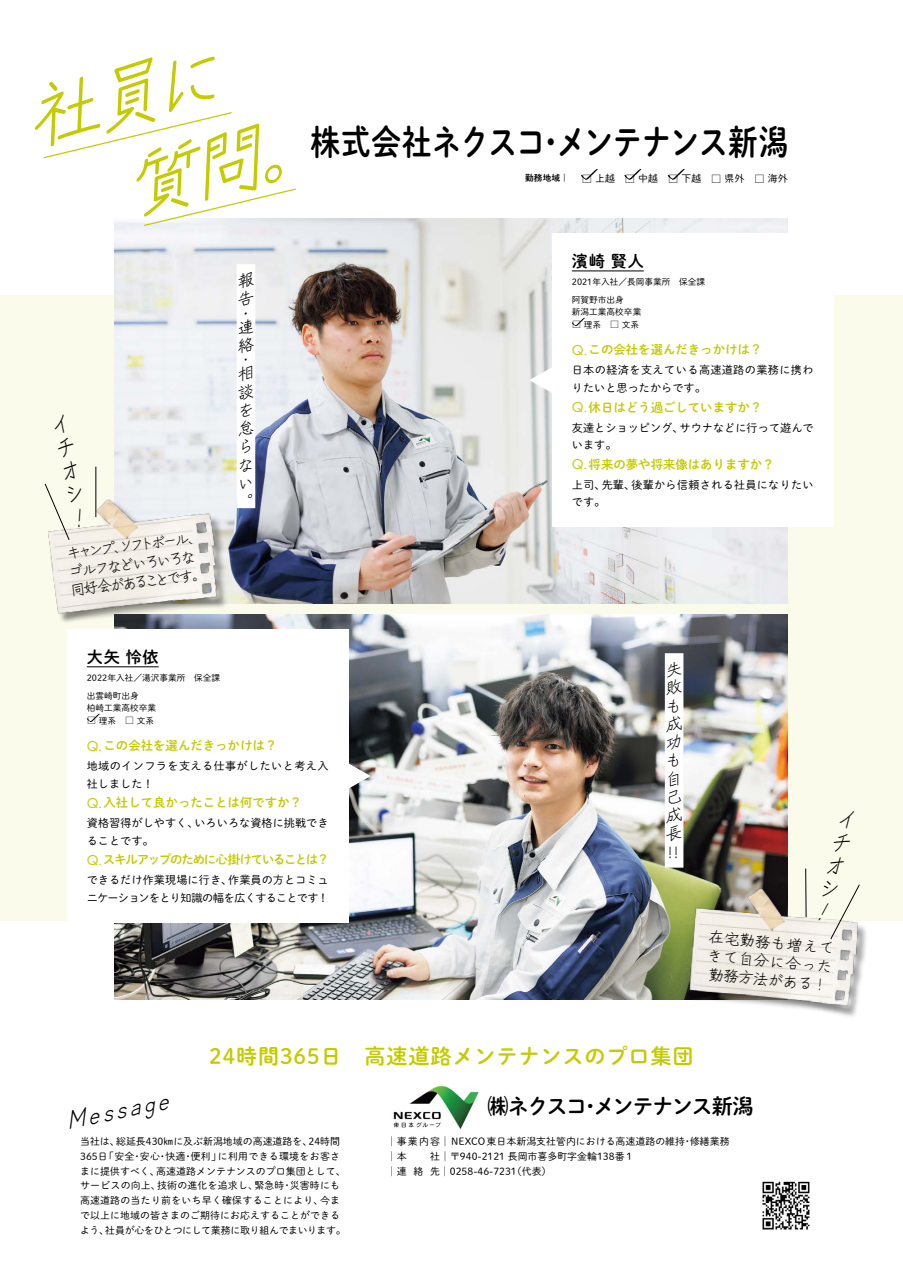
<style>
.page{position:relative;width:903px;height:1275px;background:#fff}
.page>*{position:absolute;margin:0;border:0;box-sizing:border-box;transform-origin:0 0}
.t1{font:italic 70.7px/88.5px "Zen Kurenaido";color:#c4cb00}
.t2{font:34.65px "Shuei M Go Std B";letter-spacing:-.02em;color:#000;scale:.85 1}
.t3{font:italic 24.85px "Zen Kurenaido";color:#000}
.t4{font:23.1px/23.4px "Zen Kurenaido";color:#000;text-align:justify;scale:.8 1}
.t5{font:21px "Shuei M Go Std B";letter-spacing:.045em;color:#c4cb00}
.t6{font:21px "Shuei M Go Std B";letter-spacing:-.065em;color:#000}
.t7{font:16.1px "Shuei M Go Std B";letter-spacing:.05em;color:#000}
.t8{font:16.1px "Zen Kurenaido";color:#000}
.t9{font:14.88px/18.7px "Zen Kurenaido";color:#000;scale:.93 1}
.t10{font:14.88px/18.6px "Zen Kurenaido";color:#000;text-align:justify}
.t11{font:14.88px "Futura PT";color:#c4cb00}
.t12{font:12.42px "Shuei M Go Std B";color:#c4cb00}
.t13{font:12.42px "Shuei M Go Std B";letter-spacing:-.095em;color:#c4cb00}
.t14{font:11.2px/17.3px "Shuei M Go Std L";color:#000}
.t15{font:11.2px/17.3px "Shuei M Go Std L";letter-spacing:-.04em;color:#000}
.t16{font:11.2px/17.3px "Shuei M Go Std L";letter-spacing:.02em;color:#000}
.t17{font:11.2px/17.3px "Shuei M Go Std L";letter-spacing:.035em;color:#000}
.t18{font:11.2px "Shuei M Go Std L";letter-spacing:.025em;color:#000}
.t19{font:9.97px "Shuei M Go Std L";letter-spacing:.005em;color:#000}
.t20{font:9.97px "Shuei M Go Std L";letter-spacing:-.045em;color:#000}
.t21{font:9.97px "Shuei M Go Std L";letter-spacing:.025em;color:#000}
.t22{font:9.97px "Shuei M Go Std L";letter-spacing:.035em;color:#000}
.t23{font:8.75px/17.3px "Shuei M Go Std L";color:#000}
.t24{font:8.75px "Shuei M Go Std B";color:#000}
.s1{font-family:"Shuei M Go Std L";font-size:10.85px}
.s2{font-size:10.85px}
.s3{font-size:9.62px}
</style>
<div class="page">
<div style="left:0;top:296px;width:903px;height:625px;background:#fbfbec"></div>
<img style="left:114px;top:218px;width:674px;height:386px">
<img style="left:49px;top:479px;width:190px;height:143px">
<img style="left:114px;top:614px;width:674px;height:386px">
<img style="left:676px;top:878px;width:190px;height:138px">
<svg style="left:348px;top:755px;width:23px;height:42px"></svg>
<svg style="left:529px;top:359px;width:23px;height:42px"></svg>
<div style="left:237px;top:264px;width:18px;height:244px;background:#fff"></div>
<div style="left:665px;top:653px;width:18px;height:215px;background:#fff"></div>
<div style="left:67px;top:629px;width:281px;height:294px;background:#fff"></div>
<hr style="left:87px;top:666px;width:72px;height:1px;background:#000">
<svg style="left:87px;top:713px;width:13px;height:9px"></svg>
<div style="left:552px;top:233px;width:281px;height:294px;background:#fff"></div>
<hr style="left:572px;top:271px;width:72px;height:1px;background:#000">
<svg style="left:572px;top:318px;width:13px;height:8px"></svg>
<img style="left:762px;top:1181px;width:48px;height:49px">
<svg style="left:581px;top:169px;width:17px;height:11px"></svg>
<img style="left:393px;top:1085px;width:86px;height:45px">
<svg style="left:624px;top:169px;width:17px;height:11px"></svg>
<svg style="left:668px;top:169px;width:17px;height:11px"></svg>
<svg style="left:43px;top:112px;width:189px;height:47px"></svg>
<svg style="left:143px;top:188px;width:154px;height:39px"></svg>
<svg style="left:44px;top:466px;width:52px;height:74px"></svg>
<svg style="left:805px;top:868px;width:55px;height:72px"></svg>
<h1 class="t1" style="left:97px;top:60px;width:199px;text-indent:-82px;rotate:-13deg">社員に質問。</h1>
<h3 class="t4" style="left:47px;top:416px;width:19px;rotate:-13deg">イチオシ</h3>
<h3 class="t9" style="left:66px;top:544px;width:146px;rotate:-7deg">キャンプソフトボール、</h3>
<h3 class="t9" style="left:66px;top:544px;width:146px;text-indent:47px;rotate:-7deg">、<br>ゴルフなどいろいろな同好会があることです。</h3>
<h2 class="t2" style="left:311px;top:116px;width:563px">株式会社ネクスコメンテナンス新潟</h2>
<h2 class="t2" style="left:536px;top:116px;width:36px">・</h2>
<p class="t19" style="left:595px;top:171px;width:21px">上越</p>
<p class="t24" style="left:525px;top:171px;width:69px">勤務地域｜ <span class="s1">□</span></p>
<p class="t19" style="left:625px;top:171px;width:35px"><span class="s2">□</span> 中越</p>
<p class="t19" style="left:668px;top:171px;width:35px"><span class="s2">□</span> 下越</p>
<p class="t19" style="left:711px;top:171px;width:35px"><span class="s2">□</span> 県外</p>
<p class="t19" style="left:754px;top:171px;width:35px"><span class="s2">□</span> 海外</p>
<h3 class="t7" style="left:572px;top:249px;width:73px">濱崎賢人</h3>
<p class="t23" style="left:572px;top:273px;width:135px">2021年入社／長岡事業所　保全課阿賀野市出身</p>
<p class="t23" style="left:572px;top:303px;width:71px">新潟工業高校卒業</p>
<p class="t23" style="left:572px;top:315px;width:69px"><span class="s3">□</span> 理系　<span class="s3">□</span> 文系</p>
<p class="t12" style="left:589px;top:341px;width:175px">この会社を選んだきっかけは?</p>
<h3 class="t11" style="left:572px;top:341px;width:17px">Q.</h3>
<p class="t16" style="left:572px;top:361px;width:243px">日本の経済を支えている高速道路の業務に携わりたいと思ったからです。</p>
<p class="t12" style="left:589px;top:398px;width:175px">休日はどう過ごしていますか?</p>
<h3 class="t11" style="left:572px;top:398px;width:17px">Q.</h3>
<p class="t14" style="left:572px;top:418px;width:113px">友達とショッピング、います。</p>
<p class="t12" style="left:589px;top:455px;width:188px">将来の夢や将来像はありますか?</p>
<p class="t14" style="left:679px;top:418px;width:136px">サウナなどに行って遊んで</p>
<h3 class="t11" style="left:572px;top:455px;width:17px">Q.</h3>
<p class="t14" style="left:602px;top:475px;width:35px">先輩、</p>
<p class="t18" style="left:631px;top:476px;width:184px">後輩から信頼される社員になりたい</p>
<p class="t14" style="left:572px;top:475px;width:35px">上司、です。</p>
<h3 class="t7" style="left:87px;top:645px;width:73px">大矢怜依</h3>
<p class="t23" style="left:87px;top:669px;width:135px">2022年入社／湯沢事業所　保全課出雲崎町出身</p>
<p class="t23" style="left:87px;top:699px;width:71px">柏崎工業高校卒業</p>
<p class="t23" style="left:87px;top:711px;width:69px"><span class="s3">□</span> 理系　<span class="s3">□</span> 文系</p>
<p class="t12" style="left:104px;top:736px;width:175px">この会社を選んだきっかけは?</p>
<h3 class="t11" style="left:87px;top:737px;width:17px">Q.</h3>
<p class="t17" style="left:87px;top:757px;width:243px">地域のインフラを支える仕事がしたいと考え入社しました!</p>
<p class="t12" style="left:104px;top:793px;width:200px">入社して良かったことは何ですか?</p>
<h3 class="t11" style="left:87px;top:794px;width:17px">Q.</h3>
<p class="t14" style="left:87px;top:814px;width:113px">資格習得がしやすく、ることです。</p>
<p class="t13" style="left:103px;top:851px;width:228px">スキルアップのために心掛けていることは?</p>
<p class="t14" style="left:194px;top:814px;width:136px">いろいろな資格に挑戦でき</p>
<h3 class="t11" style="left:87px;top:851px;width:17px">Q.</h3>
<p class="t15" style="left:87px;top:871px;width:243px">できるだけ作業現場に行き、<br>ニケーションをとり知識の幅を広くすることです!</p>
<p class="t14" style="left:228px;top:871px;width:102px">作業員の方とコミュ</p>
<h3 class="t8" style="left:668px;top:842px;width:12px">!!</h3>
<h3 class="t10" style="left:710px;top:928px;width:127px;rotate:5deg">在宅勤務も増えてきて自分に合った勤務方法がある!</h3>
<h3 class="t5" style="left:209px;top:1040px;width:486px">24時間365日　高速道路メンテナンスのプロ集団</h3>
<h3 class="t3" style="left:63px;top:1106px;width:105px;rotate:-12deg">Message</h3>
<p class="t19" style="left:116px;top:1134px;width:198px">総延長430㎞に及ぶ新潟地域の高速道路を、</p>
<p class="t19" style="left:80px;top:1134px;width:41px">当社は、</p>
<p class="t19" style="left:308px;top:1134px;width:33px">24時間</p>
<p class="t19" style="left:104px;top:1149px;width:32px">「安全</p>
<p class="t22" style="left:218px;top:1149px;width:124px">に利用できる環境をお客さ</p>
<p class="t19" style="left:165px;top:1149px;width:22px">快適</p>
<p class="t19" style="left:140px;top:1149px;width:22px">安心</p>
<p class="t19" style="left:191px;top:1149px;width:32px">便利」</p>
<p class="t19" style="left:80px;top:1149px;width:29px">365日</p>
<p class="t19" style="left:132px;top:1149px;width:11px">・</p>
<p class="t19" style="left:158px;top:1149px;width:11px">・</p>
<p class="t19" style="left:183px;top:1149px;width:11px">・</p>
<p class="t19" style="left:156px;top:1163px;width:191px">高速道路メンテナンスのプロ集団として、</p>
<p class="t19" style="left:80px;top:1163px;width:81px">まに提供すべく、</p>
<p class="t19" style="left:254px;top:1178px;width:31px">緊急時</p>
<p class="t19" style="left:290px;top:1178px;width:52px">災害時にも</p>
<p class="t19" style="left:157px;top:1178px;width:102px">技術の進化を追求し、</p>
<p class="t19" style="left:80px;top:1178px;width:82px">サービスの向上、</p>
<p class="t19" style="left:282px;top:1178px;width:11px">・</p>
<p class="t21" style="left:80px;top:1193px;width:245px">高速道路の当たり前をいち早く確保することにより、</p>
<p class="t19" style="left:80px;top:1208px;width:262px">で以上に地域の皆さまのご期待にお応えすることができる</p>
<p class="t20" style="left:105px;top:1223px;width:242px">社員が心をひとつにして業務に取り組んでまいります。</p>
<p class="t19" style="left:320px;top:1193px;width:22px">今ま</p>
<p class="t19" style="left:80px;top:1223px;width:30px">よう、</p>
<h3 class="t6" style="left:487px;top:1090px;width:267px">㈱ネクスコメンテナンス新潟</h3>
<h3 class="t6" style="left:580px;top:1090px;width:23px">・</h3>
<p class="t19" style="left:387px;top:1134px;width:300px">│事業内容│NEXCO東日本新潟支社管内における高速道路の維持</p>
<p class="t19" style="left:387px;top:1149px;width:249px">│本　　社│〒940-2121 長岡市喜多町字金輪138番１</p>
<p class="t19" style="left:512px;top:1163px;width:41px">（代表(</p>
<p class="t19" style="left:690px;top:1134px;width:41px">修繕業務</p>
<p class="t19" style="left:683px;top:1134px;width:11px">・</p>
<p class="t19" style="left:387px;top:1163px;width:21px">│連</p>
<p class="t19" style="left:430px;top:1163px;width:88px">先│0258-46-7231</p>
<p class="t19" style="left:413px;top:1163px;width:11px">絡</p>
</div>
